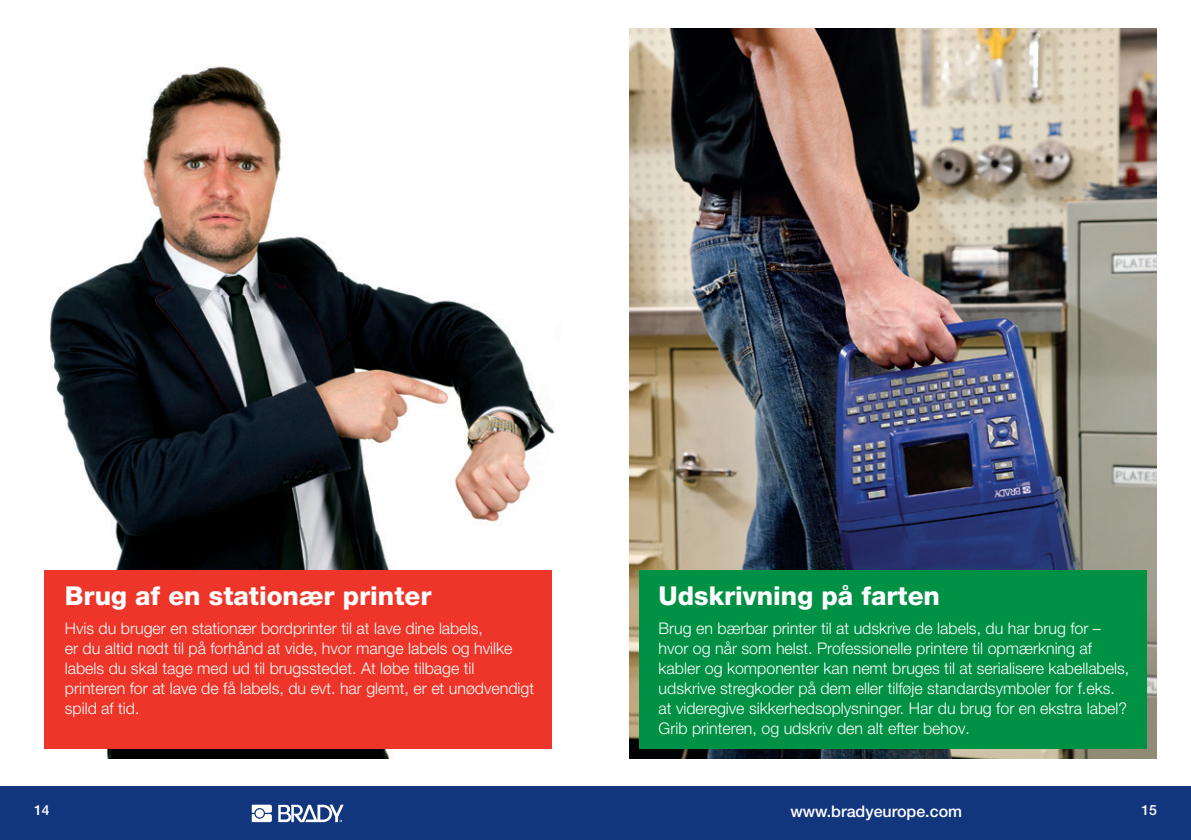
<style>
.page{position:relative;width:1191px;height:840px;background:#fff}
.page>*{position:absolute;margin:0;border:0;box-sizing:border-box;transform-origin:0 0}
.t1{font:800 26px "Helvetica Neue LT Pro";color:#fff}
.t2{font:300 16px/20px "Helvetica Neue LT Pro";color:#fff}
.t3{font:500 16px "Helvetica Neue LT Pro";color:#fff}
.t4{font:500 14px "Helvetica Neue LT Pro";color:#fff}
</style>
<div class="page">
<div style="left:0;top:785px;width:1191px;height:54px;background:#11367e"></div>
<svg style="left:252px;top:804px;width:20px;height:17px"></svg>
<svg style="left:278px;top:804px;width:66px;height:17px"></svg>
<img style="left:44px;top:66px;width:511px;height:692px">
<img style="left:629px;top:28px;width:528px;height:730px">
<div style="left:44px;top:570px;width:507px;height:178px;background:#ee3529"></div>
<div style="left:639px;top:570px;width:508px;height:178px;background:#009145"></div>
<h1 class="t1" style="left:65px;top:580px;width:368px">Brug af en stationær printer</h1>
<p class="t2" style="left:65px;top:617px;width:471px">Hvis du bruger en stationær bordprinter til at lave dine labels,<br>er du altid nødt til på forhånd at vide, hvor mange labels og hvilke labels du skal tage med ud til brugsstedet. At løbe tilbage til printeren for at lave de få labels, du evt. har glemt, er et unødvendigt spild af tid.</p>
<h1 class="t1" style="left:658px;top:580px;width:283px">Udskrivning på farten</h1>
<p class="t2" style="left:658px;top:617px;width:472px">Brug en bærbar printer til at udskrive de labels, du har brug for – hvor og når som helst. Professionelle printere til opmærkning af kabler og komponenter kan nemt bruges til at serialisere kabellabels, udskrive stregkoder på dem eller tilføje standardsymboler for f.eks. at videregive sikkerhedsoplysninger. Har du brug for en ekstra label?<br>Grib printeren, og udskriv den alt efter behov.</p>
<p class="t4" style="left:34px;top:801px;width:17px">14</p>
<p class="t3" style="left:790px;top:800px;width:173px">www.bradyeurope.com</p>
<p class="t4" style="left:1141px;top:801px;width:17px">15</p>
</div>
